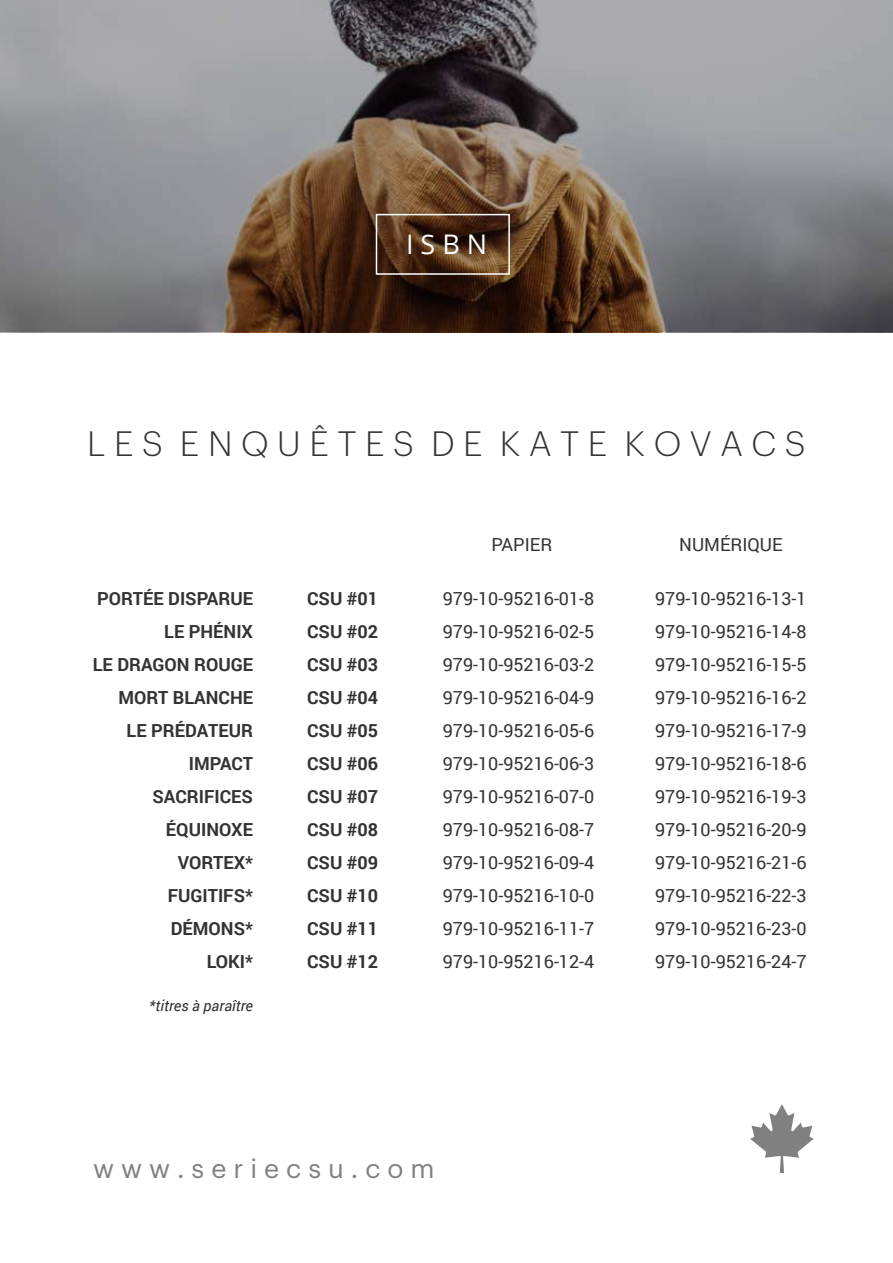
<style>
.page{position:relative;width:893px;height:1263px;background:#fff}
.page>*{position:absolute;margin:0;border:0;box-sizing:border-box;transform-origin:0 0}
.t1{font:300 34.5px "Graphik";color:#333}
.t2{font:27px "Open Sans";color:#fff}
.t3{font:26.55px "Graphik";color:#808080}
.t4{font:18px/33px "Roboto";color:#333;text-align:justify}
.t5{font:700 18px/33px "Roboto";color:#333;text-align:right}
.t6{font:italic 15px "Roboto";color:#333}
</style>
<div class="page">
<svg style="left:0;top:1px;width:893px;height:331px;background:#7e7674"></svg>
<svg style="left:750px;top:1104px;width:64px;height:69px"></svg>
<div style="left:376px;top:214px;width:134px;height:61px;border:2px solid #fff"></div>
<h2 class="t2" style="left:406px;top:226px;width:83px">I S B N</h2>
<h1 class="t1" style="left:87px;top:419px;width:720px">L E S E N Q U Ê T E S D E K A T E K O V A C S</h1>
<p class="t5" style="left:93px;top:581px;width:162px">PORTÉE DISPARUE<br>LE PHÉNIX<br>LE DRAGON ROUGE<br>MORT BLANCHE<br>LE PRÉDATEUR<br>IMPACT<br>SACRIFICES<br>ÉQUINOXE<br>VORTEX*<br>FUGITIFS*<br>DÉMONS*<br>LOKI*</p>
<p class="t6" style="left:149px;top:995px;width:105px">*titres à paraître</p>
<p class="t5" style="left:307px;top:581px;width:73px;text-align:justify">CSU #01<br>CSU #02<br>CSU #03<br>CSU #04<br>CSU #05<br>CSU #06<br>CSU #07<br>CSU #08<br>CSU #09<br>CSU #10<br>CSU #11<br>CSU #12</p>
<p class="t4" style="left:492px;top:527px;width:62px">PAPIER</p>
<p class="t4" style="left:679px;top:527px;width:105px">NUMÉRIQUE</p>
<p class="t4" style="left:443px;top:581px;width:153px">979-10-95216-01-8<br>979-10-95216-02-5<br>979-10-95216-03-2<br>979-10-95216-04-9<br>979-10-95216-05-6<br>979-10-95216-06-3<br>979-10-95216-07-0<br>979-10-95216-08-7<br>979-10-95216-09-4<br>979-10-95216-10-0<br>979-10-95216-11-7<br>979-10-95216-12-4</p>
<p class="t4" style="left:655px;top:581px;width:153px">979-10-95216-13-1<br>979-10-95216-14-8<br>979-10-95216-15-5<br>979-10-95216-16-2<br>979-10-95216-17-9<br>979-10-95216-18-6<br>979-10-95216-19-3<br>979-10-95216-20-9<br>979-10-95216-21-6<br>979-10-95216-22-3<br>979-10-95216-23-0<br>979-10-95216-24-7</p>
<h3 class="t3" style="left:93px;top:1149px;width:343px">w w w . s e r i e c s u . c o m</h3>
</div>
